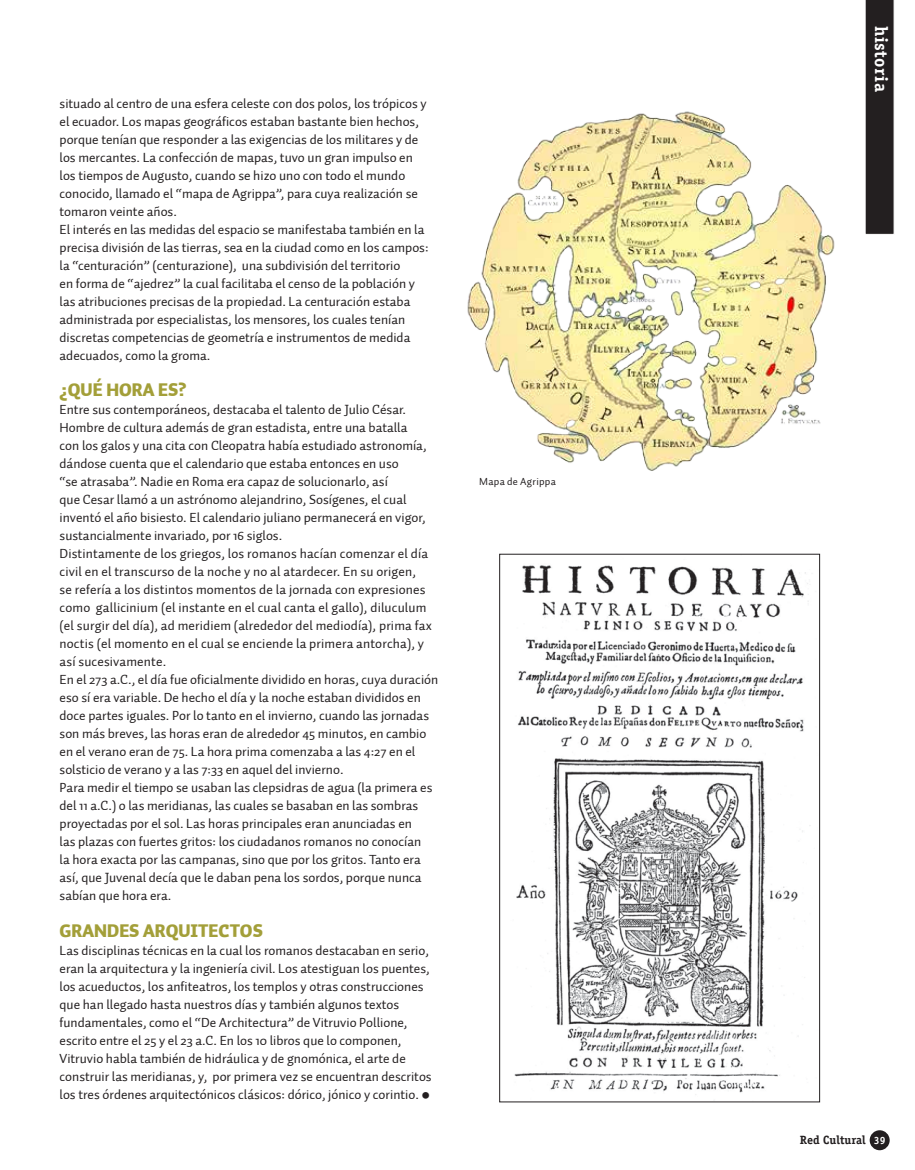
<style>
.page{position:relative;width:915px;height:1170px;background:#fff}
.page>*{position:absolute;margin:0;border:0;box-sizing:border-box;transform-origin:0 0}
.t1{font:900 18px "Auto 1";color:#a39f39}
.t2{font:700 18px "Officina Serif";letter-spacing:.03em;color:#fff}
.t3{font:13.5px/18px "Auto 1";color:#231f20}
.t4{font:700 12px "Officina Serif";color:#231f20}
.t5{font:10.5px "Auto 1";letter-spacing:.025em;color:#231f20}
.s1{font-family:"Myriad Pro";font-weight:700;font-size:25.5px}
.s2{font-size:10.5px;color:#fff}
</style>
<div class="page">
<img style="left:514px;top:565px;width:297px;height:530px">
<img style="left:467px;top:111px;width:368px;height:360px">
<svg style="left:865px;top:0;width:29px;height:235px;background:#2c2829"></svg>
<div style="left:869px;top:1130px;width:20px;height:20px;background:#231f20;border-radius:50%"></div>
<p class="t3" style="left:60px;top:95px;width:370px">situado al centro de una esfera celeste con dos polos, los trópicos y el ecuador. Los mapas geográficos estaban bastante bien hechos, porque tenían que responder a las exigencias de los militares y de los mercantes. La confección de mapas, tuvo un gran impulso en los tiempos de Augusto, cuando se hizo uno con todo el mundo conocido, llamado el “mapa de Agrippa”, para cuya realización se tomaron veinte años.<br>El interés en las medidas del espacio se manifestaba también en la precisa división de las tierras, sea en la ciudad como en los campos: la “centuración” (centurazione), una subdivisión del territorio<br>en forma de “ajedrez” la cual facilitaba el censo de la población y las atribuciones precisas de la propiedad. La centuración estaba administrada por especialistas, los mensores, los cuales tenían discretas competencias de geometría e instrumentos de medida adecuados, como la groma.</p>
<h1 class="t1" style="left:60px;top:378px;width:128px">¿QUÉ HORA ES?</h1>
<p class="t3" style="left:60px;top:401px;width:380px">Entre sus contemporáneos, destacaba el talento de Julio César.<br>Hombre de cultura además de gran estadista, entre una batalla<br>con los galos y una cita con Cleopatra había estudiado astronomía, dándose cuenta que el calendario que estaba entonces en uso<br>“se atrasaba”. Nadie en Roma era capaz de solucionarlo, así<br>que Cesar llamó a un astrónomo alejandrino, Sosígenes, el cual inventó el año bisiesto. El calendario juliano permanecerá en vigor, sustancialmente invariado, por 16 siglos.<br>Distintamente de los griegos, los romanos hacían comenzar el día civil en el transcurso de la noche y no al atardecer. En su origen,<br>se refería a los distintos momentos de la jornada con expresiones como gallicinium (el instante en el cual canta el gallo), diluculum (el surgir del día), ad meridiem (alrededor del mediodía), prima fax noctis (el momento en el cual se enciende la primera antorcha), y así sucesivamente.<br>En el 273 a.C., el día fue oficialmente dividido en horas, cuya duración eso sí era variable. De hecho el día y la noche estaban divididos en doce partes iguales. Por lo tanto en el invierno, cuando las jornadas son más breves, las horas eran de alrededor 45 minutos, en cambio en el verano eran de 75. La hora prima comenzaba a las 4:27 en el solsticio de verano y a las 7:33 en aquel del invierno.<br>Para medir el tiempo se usaban las clepsidras de agua (la primera es del 11 a.C.) o las meridianas, las cuales se basaban en las sombras proyectadas por el sol. Las horas principales eran anunciadas en<br>las plazas con fuertes gritos: los ciudadanos romanos no conocían<br>la hora exacta por las campanas, sino que por los gritos. Tanto era así, que Juvenal decía que le daban pena los sordos, porque nunca sabían que hora era.</p>
<h1 class="t1" style="left:60px;top:918px;width:205px">GRANDES ARQUITECTOS</h1>
<p class="t3" style="left:60px;top:941px;width:373px">Las disciplinas técnicas en la cual los romanos destacaban en serio, eran la arquitectura y la ingeniería civil. Los atestiguan los puentes, los acueductos, los anfiteatros, los templos y otras construcciones que han llegado hasta nuestros días y también algunos textos fundamentales, como el “De Architectura” de Vitruvio Pollione, escrito entre el 25 y el 23 a.C. En los 10 libros que lo componen, Vitruvio habla también de hidráulica y de gnomónica, el arte de construir las meridianas, y, por primera vez se encuentran descritos los tres órdenes arquitectónicos clásicos: dórico, jónico y corintio. <span class="s1">•</span></p>
<p class="t5" style="left:479px;top:474px;width:78px">Mapa de Agrippa</p>
<h1 class="t2" style="left:892px;top:26px;width:68px;rotate:90deg">historia</h1>
<p class="t4" style="left:799px;top:1132px;width:87px">Red Cultural <span class="s2">39</span></p>
</div>
